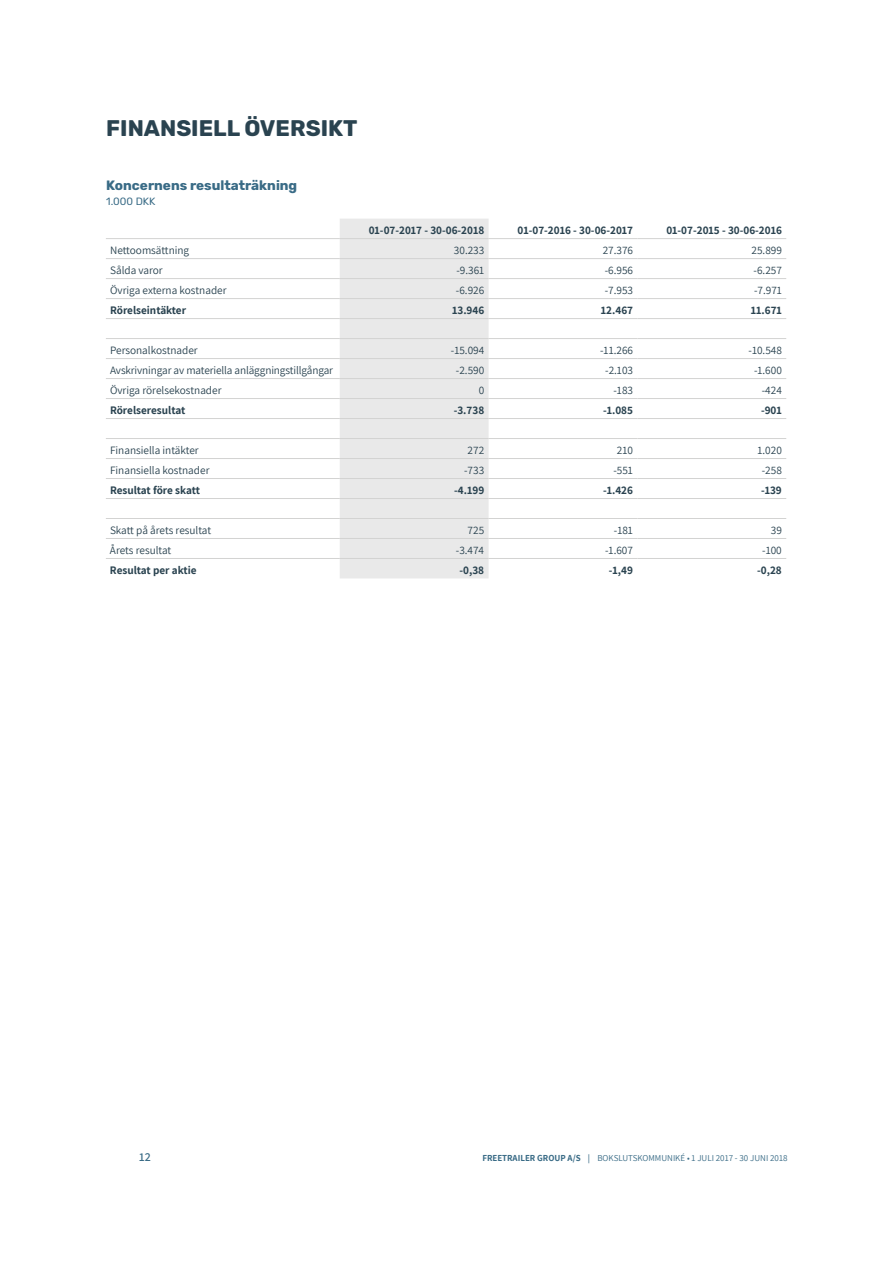
<style>
.page{position:relative;width:893px;height:1263px;background:#fff}
.page>*{position:absolute;margin:0;border:0;box-sizing:border-box;transform-origin:0 0}
.t1{font:700 22.5px "Rubik";color:#2a4350}
.t2{font:700 13.5px "Rubik";color:#396b86}
.t3{font:600 12px "Assistant";color:#396b86}
.t4{font:11.25px "Assistant";color:#2a4350}
.t5{font:700 11.25px "Assistant";color:#2a4350}
.t6{font:10.5px "Rubik";color:#396b86}
.t7{font:9px "Assistant";color:#396b86}
.s1{font-weight:700}
.s2{font-weight:600}
</style>
<div class="page">
<div style="left:340px;top:219px;width:149px;height:359px;background:#e9e9e9"></div>
<hr style="left:106px;top:238px;width:234px;height:1px;background:#d3d3d2">
<hr style="left:340px;top:238px;width:149px;height:1px;background:#d3d3d2">
<hr style="left:489px;top:238px;width:148px;height:1px;background:#d3d3d2">
<hr style="left:637px;top:238px;width:149px;height:1px;background:#d3d3d2">
<hr style="left:106px;top:258px;width:234px;height:1px;background:#d3d3d2">
<hr style="left:340px;top:258px;width:149px;height:1px;background:#d3d3d2">
<hr style="left:489px;top:258px;width:148px;height:1px;background:#d3d3d2">
<hr style="left:637px;top:258px;width:149px;height:1px;background:#d3d3d2">
<hr style="left:106px;top:278px;width:234px;height:1px;background:#d3d3d2">
<hr style="left:340px;top:278px;width:149px;height:1px;background:#d3d3d2">
<hr style="left:489px;top:278px;width:148px;height:1px;background:#d3d3d2">
<hr style="left:637px;top:278px;width:149px;height:1px;background:#d3d3d2">
<hr style="left:106px;top:298px;width:234px;height:1px;background:#d3d3d2">
<hr style="left:340px;top:298px;width:149px;height:1px;background:#d3d3d2">
<hr style="left:489px;top:298px;width:148px;height:1px;background:#d3d3d2">
<hr style="left:637px;top:298px;width:149px;height:1px;background:#d3d3d2">
<hr style="left:106px;top:318px;width:234px;height:1px;background:#d3d3d2">
<hr style="left:340px;top:318px;width:149px;height:1px;background:#d3d3d2">
<hr style="left:489px;top:318px;width:148px;height:1px;background:#d3d3d2">
<hr style="left:637px;top:318px;width:149px;height:1px;background:#d3d3d2">
<hr style="left:106px;top:338px;width:234px;height:1px;background:#d3d3d2">
<hr style="left:340px;top:338px;width:149px;height:1px;background:#d3d3d2">
<hr style="left:489px;top:338px;width:148px;height:1px;background:#d3d3d2">
<hr style="left:637px;top:338px;width:149px;height:1px;background:#d3d3d2">
<hr style="left:106px;top:358px;width:234px;height:1px;background:#d3d3d2">
<hr style="left:340px;top:358px;width:149px;height:1px;background:#d3d3d2">
<hr style="left:489px;top:358px;width:148px;height:1px;background:#d3d3d2">
<hr style="left:637px;top:358px;width:149px;height:1px;background:#d3d3d2">
<hr style="left:106px;top:378px;width:234px;height:1px;background:#d3d3d2">
<hr style="left:340px;top:378px;width:149px;height:1px;background:#d3d3d2">
<hr style="left:489px;top:378px;width:148px;height:1px;background:#d3d3d2">
<hr style="left:637px;top:378px;width:149px;height:1px;background:#d3d3d2">
<hr style="left:106px;top:398px;width:234px;height:1px;background:#d3d3d2">
<hr style="left:340px;top:398px;width:149px;height:1px;background:#d3d3d2">
<hr style="left:489px;top:398px;width:148px;height:1px;background:#d3d3d2">
<hr style="left:637px;top:398px;width:149px;height:1px;background:#d3d3d2">
<hr style="left:106px;top:418px;width:234px;height:1px;background:#d3d3d2">
<hr style="left:340px;top:418px;width:149px;height:1px;background:#d3d3d2">
<hr style="left:489px;top:418px;width:148px;height:1px;background:#d3d3d2">
<hr style="left:637px;top:418px;width:149px;height:1px;background:#d3d3d2">
<hr style="left:106px;top:438px;width:234px;height:1px;background:#d3d3d2">
<hr style="left:340px;top:438px;width:149px;height:1px;background:#d3d3d2">
<hr style="left:489px;top:438px;width:148px;height:1px;background:#d3d3d2">
<hr style="left:637px;top:438px;width:149px;height:1px;background:#d3d3d2">
<hr style="left:106px;top:458px;width:234px;height:1px;background:#d3d3d2">
<hr style="left:340px;top:458px;width:149px;height:1px;background:#d3d3d2">
<hr style="left:489px;top:458px;width:148px;height:1px;background:#d3d3d2">
<hr style="left:637px;top:458px;width:149px;height:1px;background:#d3d3d2">
<hr style="left:106px;top:478px;width:234px;height:1px;background:#d3d3d2">
<hr style="left:340px;top:478px;width:149px;height:1px;background:#d3d3d2">
<hr style="left:489px;top:478px;width:148px;height:1px;background:#d3d3d2">
<hr style="left:637px;top:478px;width:149px;height:1px;background:#d3d3d2">
<hr style="left:106px;top:498px;width:234px;height:1px;background:#d3d3d2">
<hr style="left:340px;top:498px;width:149px;height:1px;background:#d3d3d2">
<hr style="left:489px;top:498px;width:148px;height:1px;background:#d3d3d2">
<hr style="left:637px;top:498px;width:149px;height:1px;background:#d3d3d2">
<hr style="left:106px;top:518px;width:234px;height:1px;background:#d3d3d2">
<hr style="left:340px;top:518px;width:149px;height:1px;background:#d3d3d2">
<hr style="left:489px;top:518px;width:148px;height:1px;background:#d3d3d2">
<hr style="left:637px;top:518px;width:149px;height:1px;background:#d3d3d2">
<hr style="left:106px;top:538px;width:234px;height:1px;background:#d3d3d2">
<hr style="left:340px;top:538px;width:149px;height:1px;background:#d3d3d2">
<hr style="left:489px;top:538px;width:148px;height:1px;background:#d3d3d2">
<hr style="left:637px;top:538px;width:149px;height:1px;background:#d3d3d2">
<hr style="left:106px;top:558px;width:234px;height:1px;background:#d3d3d2">
<hr style="left:340px;top:558px;width:149px;height:1px;background:#d3d3d2">
<hr style="left:489px;top:558px;width:148px;height:1px;background:#d3d3d2">
<hr style="left:637px;top:558px;width:149px;height:1px;background:#d3d3d2">
<h1 class="t1" style="left:106px;top:115px;width:253px">FINANSIELL ÖVERSIKT</h1>
<p class="t2" style="left:106px;top:178px;width:192px">Koncernens resultaträkning</p>
<p class="t6" style="left:106px;top:196px;width:51px">1.000 DKK</p>
<p class="t5" style="left:369px;top:223px;width:117px">01-07-2017 - 30-06-2018</p>
<p class="t5" style="left:517px;top:223px;width:117px">01-07-2016 - 30-06-2017</p>
<p class="t5" style="left:666px;top:223px;width:117px">01-07-2015 - 30-06-2016</p>
<p class="t4" style="left:110px;top:243px;width:81px">Nettoomsättning</p>
<p class="t4" style="left:454px;top:243px;width:32px">30.233</p>
<p class="t4" style="left:603px;top:243px;width:32px">27.376</p>
<p class="t4" style="left:752px;top:243px;width:32px">25.899</p>
<p class="t4" style="left:110px;top:263px;width:54px">Sålda varor</p>
<p class="t4" style="left:456px;top:263px;width:29px">-9.361</p>
<p class="t4" style="left:605px;top:263px;width:30px">-6.956</p>
<p class="t4" style="left:754px;top:263px;width:30px">-6.257</p>
<p class="t4" style="left:110px;top:283px;width:118px">Övriga externa kostnader</p>
<p class="t4" style="left:456px;top:283px;width:30px">-6.926</p>
<p class="t4" style="left:605px;top:283px;width:30px">-7.953</p>
<p class="t4" style="left:754px;top:283px;width:29px">-7.971</p>
<p class="t5" style="left:110px;top:303px;width:78px">Rörelseintäkter</p>
<p class="t5" style="left:452px;top:303px;width:34px">13.946</p>
<p class="t5" style="left:601px;top:303px;width:34px">12.467</p>
<p class="t5" style="left:751px;top:303px;width:33px">11.671</p>
<p class="t4" style="left:110px;top:343px;width:89px">Personalkostnader</p>
<p class="t4" style="left:451px;top:343px;width:35px">-15.094</p>
<p class="t4" style="left:600px;top:343px;width:34px">-11.266</p>
<p class="t4" style="left:748px;top:343px;width:35px">-10.548</p>
<p class="t4" style="left:110px;top:363px;width:224px">Avskrivningar av materiella anläggningstillgångar</p>
<p class="t4" style="left:456px;top:363px;width:30px">-2.590</p>
<p class="t4" style="left:605px;top:363px;width:29px">-2.103</p>
<p class="t4" style="left:754px;top:363px;width:29px">-1.600</p>
<p class="t4" style="left:110px;top:383px;width:113px">Övriga rörelsekostnader</p>
<p class="t4" style="left:479px;top:383px;width:7px">0</p>
<p class="t4" style="left:613px;top:383px;width:21px">-183</p>
<p class="t4" style="left:762px;top:383px;width:22px">-424</p>
<p class="t5" style="left:110px;top:403px;width:77px">Rörelseresultat</p>
<p class="t5" style="left:454px;top:403px;width:32px">-3.738</p>
<p class="t5" style="left:603px;top:403px;width:32px">-1.085</p>
<p class="t5" style="left:761px;top:403px;width:22px">-901</p>
<p class="t4" style="left:110px;top:443px;width:90px">Finansiella intäkter</p>
<p class="t4" style="left:468px;top:443px;width:18px">272</p>
<p class="t4" style="left:617px;top:443px;width:18px">210</p>
<p class="t4" style="left:757px;top:443px;width:26px">1.020</p>
<p class="t4" style="left:110px;top:463px;width:101px">Finansiella kostnader</p>
<p class="t4" style="left:464px;top:463px;width:22px">-733</p>
<p class="t4" style="left:613px;top:463px;width:21px">-551</p>
<p class="t4" style="left:762px;top:463px;width:22px">-258</p>
<p class="t5" style="left:110px;top:483px;width:92px">Resultat före skatt</p>
<p class="t5" style="left:454px;top:483px;width:32px">-4.199</p>
<p class="t5" style="left:603px;top:483px;width:32px">-1.426</p>
<p class="t5" style="left:761px;top:483px;width:22px">-139</p>
<p class="t4" style="left:110px;top:523px;width:103px">Skatt på årets resultat</p>
<p class="t4" style="left:468px;top:523px;width:18px">725</p>
<p class="t4" style="left:614px;top:523px;width:21px">-181</p>
<p class="t4" style="left:771px;top:523px;width:13px">39</p>
<p class="t4" style="left:110px;top:543px;width:63px">Årets resultat</p>
<p class="t4" style="left:456px;top:543px;width:30px">-3.474</p>
<p class="t4" style="left:605px;top:543px;width:29px">-1.607</p>
<p class="t4" style="left:762px;top:543px;width:21px">-100</p>
<p class="t5" style="left:110px;top:563px;width:88px">Resultat per aktie</p>
<p class="t5" style="left:460px;top:563px;width:26px">-0,38</p>
<p class="t5" style="left:609px;top:563px;width:26px">-1,49</p>
<p class="t5" style="left:757px;top:563px;width:26px">-0,28</p>
<p class="t3" style="left:139px;top:1149px;width:13px">12</p>
<p class="t7" style="left:482px;top:1152px;width:307px"><span class="s1">FREETRAILER GROUP A/S</span> <span class="s2">|</span> BOKSLUTSKOMMUNIKÉ • 1 JULI 2017 - 30 JUNI 2018</p>
</div>
